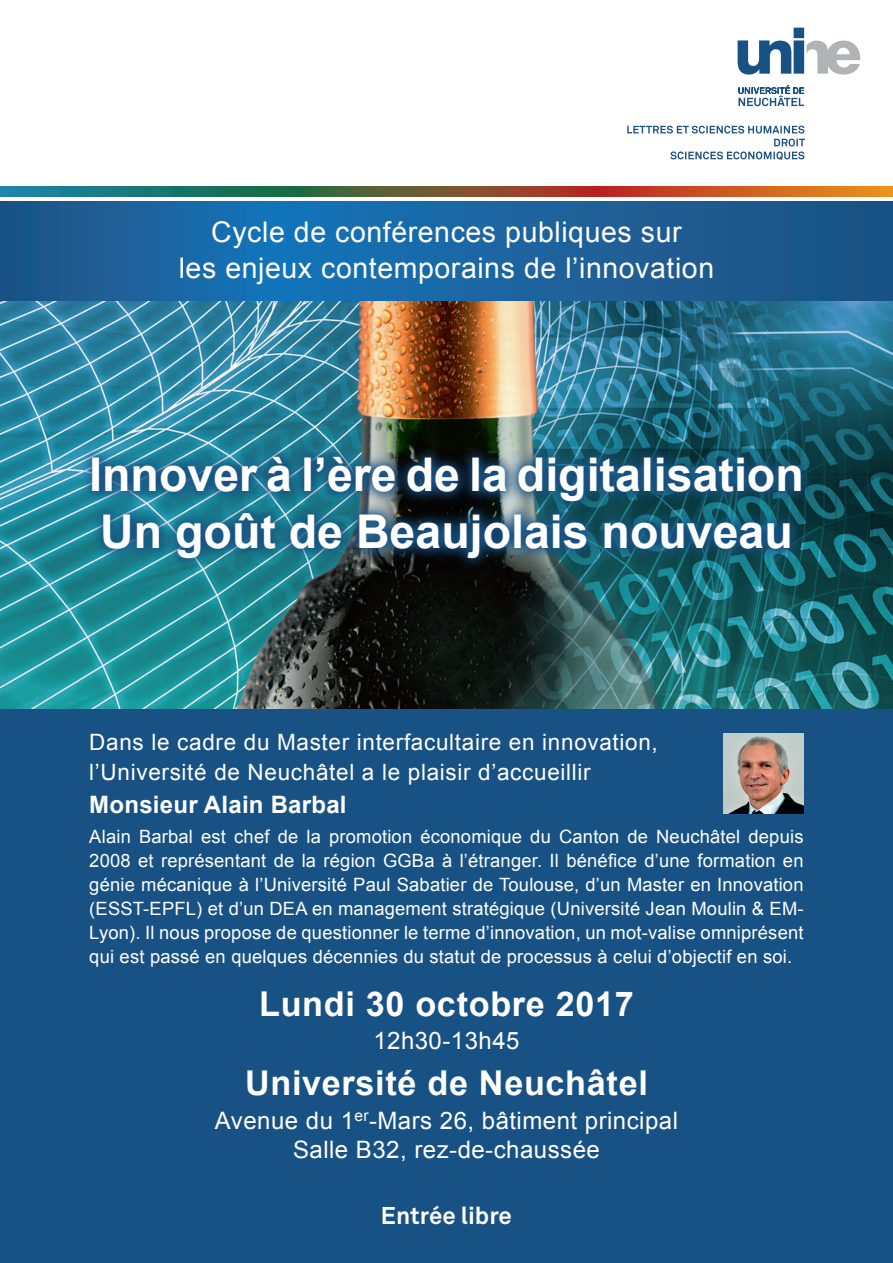
<style>
.page{position:relative;width:893px;height:1263px;background:#fff}
.page>*{position:absolute;margin:0;border:0;box-sizing:border-box;transform-origin:0 0}
.t1{font:700 46.5px/57px "Arial";color:#fff}
.t2{font:700 34.2px "Arial";letter-spacing:.02em;color:#fff}
.t3{font:28.5px/36px "Arial";letter-spacing:.02em;color:#fff;text-align:center}
.t4{font:24px/28.8px "Arial";letter-spacing:.02em;color:#fff;text-align:center}
.t5{font:700 24px "Arial";letter-spacing:.01em;color:#fff}
.t6{font:700 24px "Akkurat";color:#fff}
.t7{font:22.5px/30px "Arial";letter-spacing:.03em;color:#fff}
.t8{font:18.3px/24px "Arial";letter-spacing:.01em;color:#fff;text-align:justify}
</style>
<div class="page">
<svg style="left:0;top:202px;width:893px;height:100px;background:#1a619b"></svg>
<svg style="left:738px;top:85px;width:66px;height:21px"></svg>
<svg style="left:738px;top:28px;width:122px;height:47px"></svg>
<svg style="left:627px;top:126px;width:178px;height:34px"></svg>
<div style="left:0;top:646px;width:893px;height:617px;background:#185183"></div>
<svg style="left:0;top:186px;width:298px;height:10px;background:#197775"></svg>
<svg style="left:298px;top:186px;width:297px;height:10px;background:#745130"></svg>
<svg style="left:595px;top:186px;width:298px;height:10px;background:#d05d21"></svg>
<img style="left:0;top:302px;width:893px;height:406px">
<img style="left:79px;top:444px;width:736px;height:127px">
<img style="left:723px;top:733px;width:80px;height:80px">
<h3 class="t3" style="left:179px;top:215px;width:537px">Cycle de conférences publiques sur<br>les enjeux contemporains de l’innovation</h3>
<h1 class="t1" style="left:89px;top:448px;width:716px">Innover à l’ère de la digitalisation<br>Un goût de Beaujolais nouveau</h1>
<p class="t7" style="left:89px;top:727px;width:570px">Dans le cadre du Master interfacultaire en innovation, l’Université de Neuchâtel a le plaisir d’accueillir</p>
<h3 class="t5" style="left:89px;top:788px;width:259px">Monsieur Alain Barbal</h3>
<p class="t8" style="left:89px;top:824px;width:716px">Alain Barbal est chef de la promotion économique du Canton de Neuchâtel depuis 2008 et représentant de la région GGBa à l’étranger. Il bénéfice d’une formation en génie mécanique à l’Université Paul Sabatier de Toulouse, d’un Master en Innovation (ESST-EPFL) et d’un DEA en management stratégique (Université Jean Moulin &amp; EM-Lyon). Il nous propose de questionner le terme d’innovation, un mot-valise omniprésent qui est passé en quelques décennies du statut de processus à celui d’objectif en soi.</p>
<h2 class="t2" style="left:259px;top:981px;width:376px">Lundi 30 octobre 2017</h2>
<h3 class="t4" style="left:373px;top:1026px;width:148px">12h30-13h45</h3>
<h2 class="t2" style="left:245px;top:1060px;width:404px">Université de Neuchâtel</h2>
<h3 class="t4" style="left:215px;top:1106px;width:465px">Avenue du 1<sup>er</sup>-Mars 26, bâtiment principal<br>Salle B32, rez-de-chaussée</h3>
<h3 class="t6" style="left:381px;top:1200px;width:132px">Entrée libre</h3>
</div>
